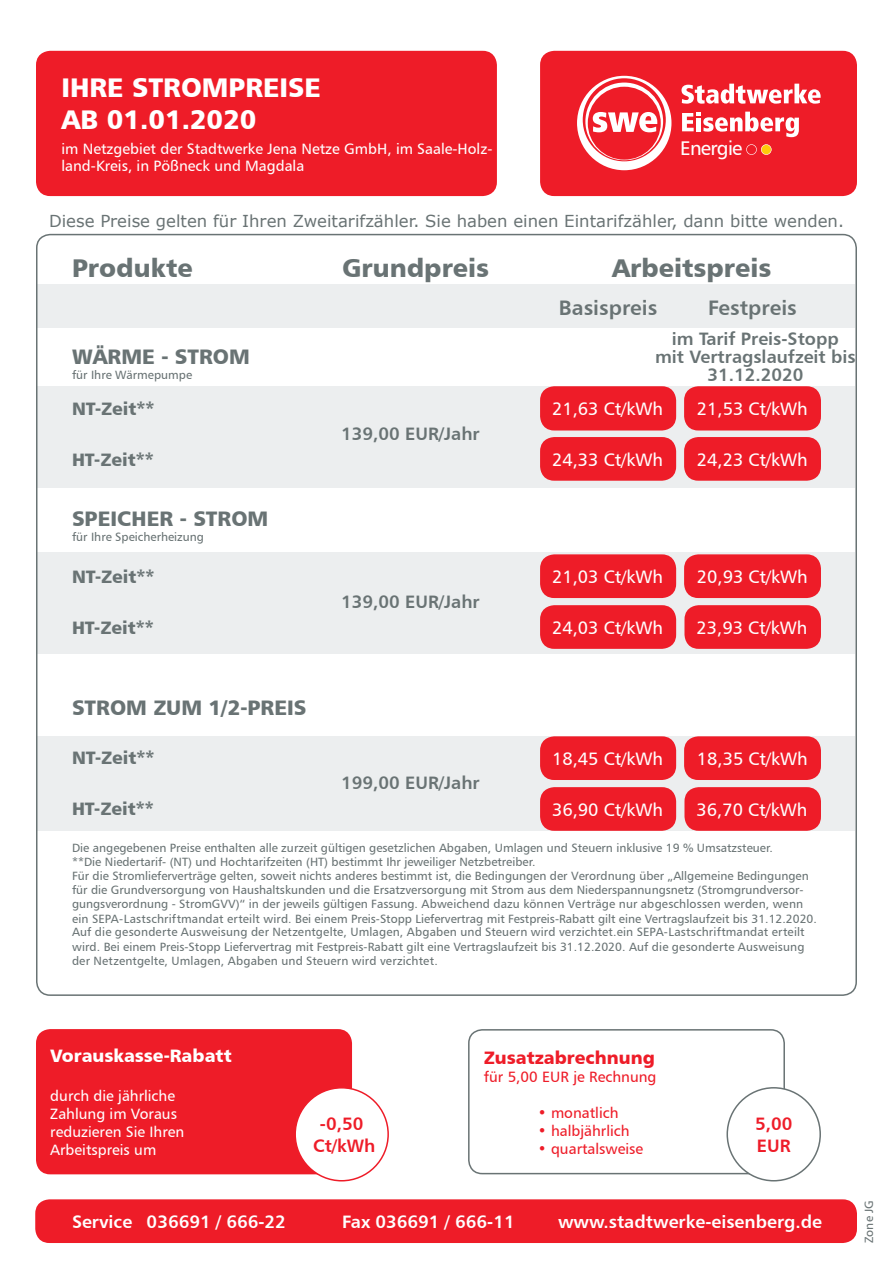
<style>
.page{position:relative;width:893px;height:1263px;background:#fff}
.page>*{position:absolute;margin:0;border:0;box-sizing:border-box;transform-origin:0 0}
.Titel{font:27px "Humanist 777 BT Black B";color:#fff}
.Überschrift_Model{font:25.65px "Humanist 777 BT Black B";color:#697374}
.Titel-2{font:21px "Humanist 777 BT Black B";color:#697374}
.Titel-3{font:21px "Humanist 777 BT Bold B";color:#697374}
.t1{font:19.8px "Humanist 777 BT Roman B";letter-spacing:-.035em;color:#fff}
.Titel-4{font:18px "Humanist 777 BT Roman B";color:#fff}
.Titel-5{font:18px/18px "Humanist 777 BT Bold B";color:#697374;text-align:center}
.Titel-6{font:18px "Humanist 777 BT Bold B";color:#fff}
.Titel-7{font:18px "Humanist 777 BT Black B";color:#697374}
.Titel-8{font:18px "Humanist 777 BT Black B";color:#fff}
.Titel-9{font:18px "Humanist 777 BT Bold B";color:#ee1c28}
.Titel-10{font:18px "Humanist 777 BT Black B";color:#ee1c28}
.Titel-11{font:16.5px "Verdana";color:#697374}
.Titel-12{font:15px/16.5px "Humanist 777 BT Roman B";color:#fff}
.Titel-13{font:15px "Humanist 777 BT Roman B";color:#ee1c28}
.Absatzformat_2{font:12px/13.8px "Humanist 777 BT Roman B";color:#697374}
.Titel-14{font:12px "Humanist 777 BT Roman B";color:#697374}
</style>
<div class="page">
<div style="left:38px;top:285px;width:817px;height:43px;background:#eceeef"></div>
<div style="left:38px;top:386px;width:817px;height:102px;background:#eceeef"></div>
<div style="left:38px;top:552px;width:817px;height:102px;background:#eceeef"></div>
<div style="left:38px;top:736px;width:817px;height:95px;background:#eceeef"></div>
<div style="left:36px;top:51px;width:461px;height:145px;background:#ee1c28;border-radius:14px"></div>
<div style="left:540px;top:51px;width:317px;height:145px;background:#ee1c28;border-radius:14px"></div>
<div style="left:35px;top:1199px;width:822px;height:44px;background:#ee1c28;border-radius:14px"></div>
<div style="left:540px;top:386px;width:136px;height:44px;background:#ee1c28;border-radius:14px"></div>
<div style="left:540px;top:437px;width:136px;height:44px;background:#ee1c28;border-radius:14px"></div>
<div style="left:540px;top:554px;width:136px;height:44px;background:#ee1c28;border-radius:14px"></div>
<div style="left:540px;top:605px;width:136px;height:44px;background:#ee1c28;border-radius:14px"></div>
<div style="left:684px;top:386px;width:137px;height:44px;background:#ee1c28;border-radius:14px"></div>
<div style="left:684px;top:437px;width:137px;height:44px;background:#ee1c28;border-radius:14px"></div>
<div style="left:684px;top:554px;width:137px;height:44px;background:#ee1c28;border-radius:14px"></div>
<div style="left:684px;top:605px;width:137px;height:44px;background:#ee1c28;border-radius:14px"></div>
<div style="left:36px;top:1029px;width:316px;height:145px;background:#ee1c28;border-radius:14px"></div>
<div style="left:468px;top:1029px;width:317px;height:145px;border:2px solid #697374;border-radius:14px"></div>
<div style="left:540px;top:736px;width:136px;height:44px;background:#ee1c28;border-radius:14px"></div>
<div style="left:540px;top:787px;width:136px;height:44px;background:#ee1c28;border-radius:14px"></div>
<div style="left:684px;top:736px;width:137px;height:44px;background:#ee1c28;border-radius:14px"></div>
<div style="left:684px;top:787px;width:137px;height:44px;background:#ee1c28;border-radius:14px"></div>
<div style="left:295px;top:1088px;width:93px;height:93px;background:#fff;border-radius:50%"></div>
<div style="left:294px;top:1087px;width:95px;height:94px;border:2px solid #ee1c28;border-radius:50%"></div>
<div style="left:727px;top:1088px;width:93px;height:93px;background:#fff;border-radius:50%"></div>
<div style="left:726px;top:1087px;width:95px;height:94px;border:2px solid #697374;border-radius:50%"></div>
<svg style="left:577px;top:76px;width:94px;height:94px"></svg>
<svg style="left:681px;top:84px;width:140px;height:20px"></svg>
<svg style="left:682px;top:112px;width:117px;height:25px"></svg>
<svg style="left:746px;top:144px;width:26px;height:11px"></svg>
<p class="Titel" style="left:62px;top:70px;width:261px">IHRE STROMPREISE</p>
<p class="Titel" style="left:62px;top:102px;width:196px">AB 01.01.2020</p>
<p class="Titel-12" style="left:62px;top:140px;width:432px">im Netzgebiet der Stadtwerke Jena Netze GmbH, im Saale-Holz&shy;land-Kreis, in Pößneck und Magdala</p>
<p class="t1" style="left:680px;top:136px;width:64px">Energie</p>
<p class="Titel-11" style="left:49px;top:209px;width:796px">Diese Preise gelten für Ihren Zweitarifzähler. Sie haben einen Eintarifzähler, dann bitte wenden.</p>
<p class="Überschrift_Model" style="left:72px;top:252px;width:122px">Produkte</p>
<p class="Überschrift_Model" style="left:342px;top:252px;width:149px">Grundpreis</p>
<p class="Überschrift_Model" style="left:612px;top:252px;width:161px">Arbeitspreis</p>
<p class="Titel-2" style="left:72px;top:343px;width:179px">WÄRME - STROM</p>
<p class="Titel-14" style="left:72px;top:367px;width:122px">für Ihre Wärmepumpe</p>
<p class="Titel-7" style="left:72px;top:397px;width:84px">NT-Zeit**</p>
<p class="Titel-7" style="left:72px;top:448px;width:83px">HT-Zeit**</p>
<p class="Titel-2" style="left:72px;top:505px;width:198px">SPEICHER - STROM</p>
<p class="Titel-14" style="left:72px;top:529px;width:134px">für Ihre Speicherheizung</p>
<p class="Titel-7" style="left:72px;top:565px;width:84px">NT-Zeit**</p>
<p class="Titel-7" style="left:72px;top:616px;width:83px">HT-Zeit**</p>
<p class="Titel-2" style="left:72px;top:694px;width:236px">STROM ZUM 1/2-PREIS</p>
<p class="Titel-7" style="left:72px;top:746px;width:84px">NT-Zeit**</p>
<p class="Titel-7" style="left:72px;top:797px;width:83px">HT-Zeit**</p>
<p class="Titel-5" style="left:341px;top:425px;width:140px">139,00 EUR/Jahr</p>
<p class="Titel-5" style="left:341px;top:593px;width:140px">139,00 EUR/Jahr</p>
<p class="Titel-5" style="left:341px;top:774px;width:140px">199,00 EUR/Jahr</p>
<p class="Titel-3" style="left:559px;top:295px;width:100px">Basispreis</p>
<p class="Titel-3" style="left:708px;top:295px;width:90px">Festpreis</p>
<p class="Titel-5" style="left:655px;top:329px;width:202px">im Tarif Preis-Stopp<br>mit Vertragslaufzeit bis<br>31.12.2020</p>
<p class="Titel-4" style="left:552px;top:398px;width:112px">21,63 Ct/kWh</p>
<p class="Titel-4" style="left:552px;top:448px;width:112px">24,33 Ct/kWh</p>
<p class="Titel-4" style="left:697px;top:398px;width:112px">21,53 Ct/kWh</p>
<p class="Titel-4" style="left:697px;top:448px;width:112px">24,23 Ct/kWh</p>
<p class="Titel-4" style="left:552px;top:566px;width:112px">21,03 Ct/kWh</p>
<p class="Titel-4" style="left:552px;top:616px;width:112px">24,03 Ct/kWh</p>
<p class="Titel-4" style="left:697px;top:566px;width:112px">20,93 Ct/kWh</p>
<p class="Titel-4" style="left:697px;top:616px;width:112px">23,93 Ct/kWh</p>
<p class="Titel-4" style="left:552px;top:747px;width:112px">18,45 Ct/kWh</p>
<p class="Titel-4" style="left:552px;top:798px;width:112px">36,90 Ct/kWh</p>
<p class="Titel-4" style="left:697px;top:747px;width:112px">18,35 Ct/kWh</p>
<p class="Titel-4" style="left:697px;top:798px;width:112px">36,70 Ct/kWh</p>
<p class="Titel-14" style="left:72px;top:841px;width:702px">Die angegebenen Preise enthalten alle zurzeit gültigen gesetzlichen Abgaben, Umlagen und Steuern inklusive 19 % Umsatzsteuer.</p>
<p class="Titel-14" style="left:72px;top:854px;width:465px">**Die Niedertarif- (NT) und Hochtarifzeiten (HT) bestimmt Ihr jeweiliger Netzbetreiber.</p>
<p class="Absatzformat_2" style="left:72px;top:869px;width:738px">Für die Stromlieferverträge gelten, soweit nichts anderes bestimmt ist, die Bedingungen der Verordnung über „Allgemeine Bedingungen für die Grundversorgung von Haushaltskunden und die Ersatzversorgung mit Strom aus dem Niederspannungsnetz (Stromgrundversor&shy;gungsverordnung - StromGVV)“ in der jeweils gültigen Fassung. Abweichend dazu können Verträge nur abgeschlossen werden, wenn</p>
<p class="Absatzformat_2" style="left:72px;top:911px;width:746px">ein SEPA-Lastschriftmandat erteilt wird. Bei einem Preis-Stopp Liefervertrag mit Festpreis-Rabatt gilt eine Vertragslaufzeit bis 31.12.2020.<br>Auf die gesonderte Ausweisung der Netzentgelte, Umlagen, Abgaben und Steuern wird verzichtet.ein SEPA-Lastschriftmandat erteilt</p>
<p class="Absatzformat_2" style="left:72px;top:940px;width:734px">wird. Bei einem Preis-Stopp Liefervertrag mit Festpreis-Rabatt gilt eine Vertragslaufzeit bis 31.12.2020. Auf die gesonderte Ausweisung der Netzentgelte, Umlagen, Abgaben und Steuern wird verzichtet.</p>
<p class="Titel-8" style="left:50px;top:1044px;width:183px">Vorauskasse-Rabatt</p>
<p class="Titel-12" style="left:50px;top:1087px;width:126px">durch die jährliche</p>
<p class="Titel-12" style="left:50px;top:1105px;width:128px">Zahlung im Voraus</p>
<p class="Titel-12" style="left:50px;top:1123px;width:136px">reduzieren Sie Ihren</p>
<p class="Titel-12" style="left:50px;top:1141px;width:107px">Arbeitspreis um</p>
<p class="Titel-9" style="left:320px;top:1113px;width:45px">-0,50</p>
<p class="Titel-9" style="left:313px;top:1134px;width:64px">Ct/kWh</p>
<p class="Titel-10" style="left:484px;top:1046px;width:172px">Zusatzabrechnung</p>
<p class="Titel-13" style="left:484px;top:1067px;width:174px">für 5,00 EUR je Rechnung</p>
<p class="Titel-13" style="left:538px;top:1103px;width:82px">• monatlich</p>
<p class="Titel-13" style="left:538px;top:1121px;width:93px">• halbjährlich</p>
<p class="Titel-13" style="left:538px;top:1139px;width:107px">• quartalsweise</p>
<p class="Titel-9" style="left:755px;top:1113px;width:39px">5,00</p>
<p class="Titel-9" style="left:757px;top:1134px;width:35px">EUR</p>
<p class="Titel-6" style="left:72px;top:1210px;width:215px">Service 036691 / 666-22</p>
<p class="Titel-6" style="left:342px;top:1210px;width:174px">Fax 036691 / 666-11</p>
<p class="Titel-6" style="left:558px;top:1210px;width:266px">www.stadtwerke-eisenberg.de</p>
<p class="Absatzformat_2" style="left:862px;top:1243px;width:44px;rotate:-90deg">Zone JG</p>
</div>
